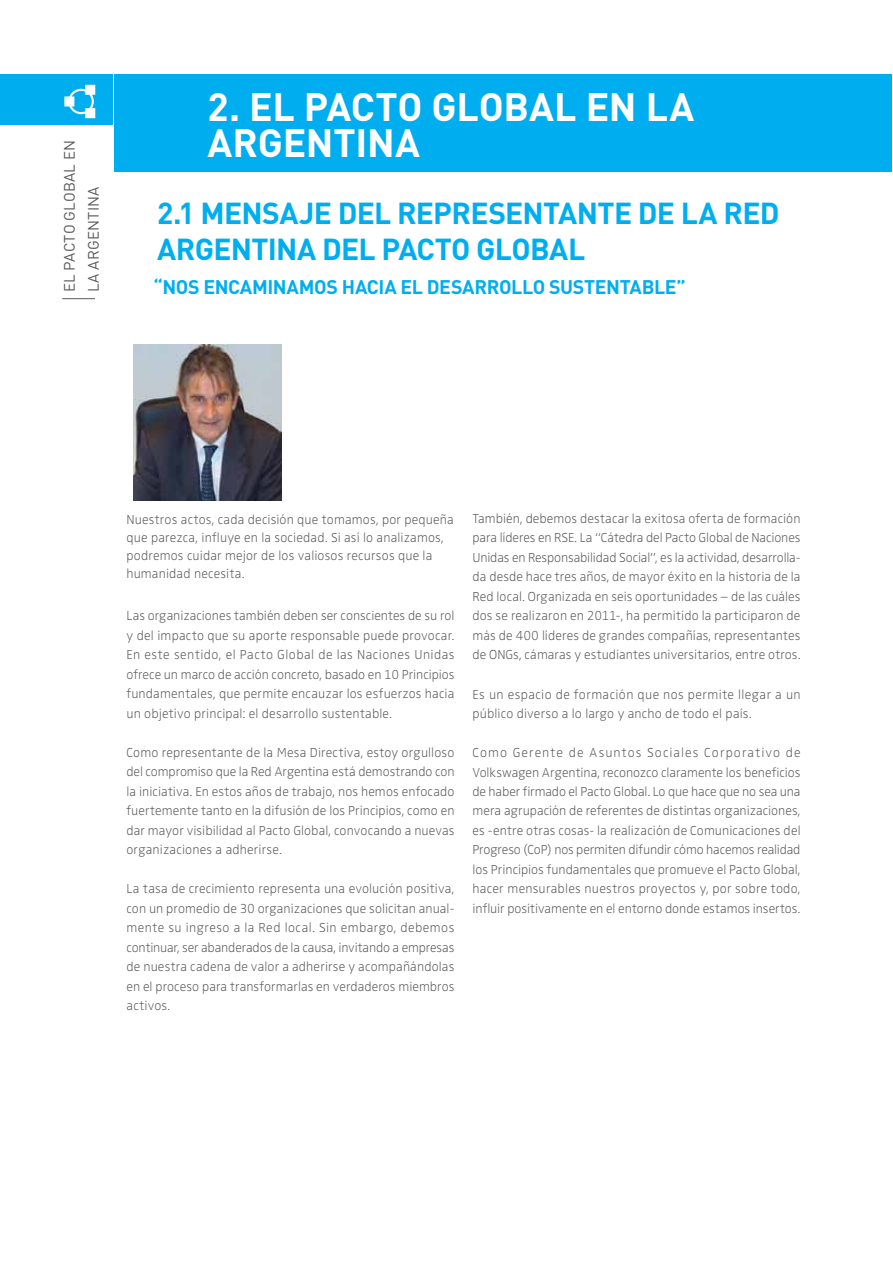
<style>
.page{position:relative;width:893px;height:1263px;background:#fff}
.page>*{position:absolute;margin:0;border:0;box-sizing:border-box;transform-origin:0 0}
.t1{font:700 39px/36px "DIN";color:#fff}
.t2{font:700 30px "DIN";letter-spacing:-.025em;color:#00aeef}
.t3{font:700 19.5px "DIN";letter-spacing:-.02em;color:#00aeef}
.t4{font:15px/24px "DIN";letter-spacing:.015em;color:#58595b}
.t5{font:13.5px/19.5px "Zwo w 1";letter-spacing:.01em;color:#58595b;text-align:justify}
</style>
<div class="page">
<hr style="left:62px;top:298px;width:33px;height:1px;background:#58595b">
<div style="left:114px;top:75px;width:778px;height:97px;background:#00aeef"></div>
<img style="left:133px;top:344px;width:149px;height:156px">
<div style="left:0;top:75px;width:113px;height:50px;background:#00aeef"></div>
<svg style="left:64px;top:85px;width:31px;height:33px"></svg>
<p class="t4" style="left:57px;top:292px;width:154px;rotate:-90deg">El pacto global en la Argentina</p>
<h1 class="t1" style="left:207px;top:87px;width:484px">2. EL PACTO GLOBAL EN LA<br>ARGENTINA</h1>
<h2 class="t2" style="left:157px;top:194px;width:259px">2.1 MENSAJE DEL REPRESENTANTE</h2>
<h2 class="t2" style="left:638px;top:194px;width:139px">DE LA RED</h2>
<h2 class="t2" style="left:157px;top:230px;width:426px">ARGENTINA DEL PACTO GLOBAL</h2>
<h3 class="t3" style="left:153px;top:274px;width:100px">“NOS ENCAMINAMOS</h3>
<h3 class="t3" style="left:342px;top:274px;width:111px">HACIA EL DESARRO</h3>
<h3 class="t3" style="left:511px;top:274px;width:51px">LLO SUSTENTA</h3>
<h3 class="t3" style="left:642px;top:274px;width:46px">BLE”</h3>
<p class="t5" style="left:126px;top:510px;width:329px;line-height:18px;text-align:left">Nuestros actos, cada decisión que tomamos, por pequeña que parezca, influye en la sociedad. Si así lo analizamos, podremos cuidar mejor de los valiosos recursos que la humanidad necesita.</p>
<p class="t5" style="left:126px;top:606px;width:329px">Las organizaciones también deben ser conscientes de su rol y del impacto que su aporte responsable puede provocar.<br>En este sentido, el Pacto Global de las Naciones Unidas ofrece un marco de acción concreto, basado en 10 Principios fundamentales, que permite encauzar los esfuerzos hacia un objetivo principal: el desarrollo sustentable.</p>
<p class="t5" style="left:126px;top:743px;width:330px">Como representante de la Mesa Directiva, estoy orgulloso del compromiso que la Red Argentina está demostrando con la iniciativa. En estos años de trabajo, nos hemos enfocado fuertemente tanto en la difusión de los Principios, como en dar mayor visibilidad al Pacto Global, convocando a nuevas organizaciones a adherirse.</p>
<p class="t5" style="left:126px;top:879px;width:330px">La tasa de crecimiento representa una evolución positiva, con un promedio de 30 organizaciones que solicitan anual&shy;mente su ingreso a la Red local. Sin embargo, debemos continuar, ser abanderados de la causa, invitando a empresas de nuestra cadena de valor a adherirse y acompañándolas en el proceso para transformarlas en verdaderos miembros activos.</p>
<p class="t5" style="left:472px;top:508px;width:330px">También, debemos destacar la exitosa oferta de formación para líderes en RSE. La “Cátedra del Pacto Global de Naciones Unidas en Responsabilidad Social”, es la actividad, desarrolla&shy;da desde hace tres años, de mayor éxito en la historia de la Red local. Organizada en seis oportunidades – de las cuáles dos se realizaron en 2011-, ha permitido la participaron de más de 400 líderes de grandes compañías, representantes de ONGs, cámaras y estudiantes universitarios, entre otros.</p>
<p class="t5" style="left:472px;top:684px;width:330px">Es un espacio de formación que nos permite llegar a un público diverso a lo largo y ancho de todo el país.</p>
<p class="t5" style="left:472px;top:743px;width:330px">Como Gerente de Asuntos Sociales Corporativo de Volkswagen Argentina, reconozco claramente los beneficios de haber firmado el Pacto Global. Lo que hace que no sea una mera agrupación de referentes de distintas organizaciones, es -entre otras cosas- la realización de Comunicaciones del Progreso (CoP) nos permiten difundir cómo hacemos realidad los Principios fundamentales que promueve el Pacto Global, hacer mensurables nuestros proyectos y, por sobre todo, influir positivamente en el entorno donde estamos insertos.</p>
</div>
